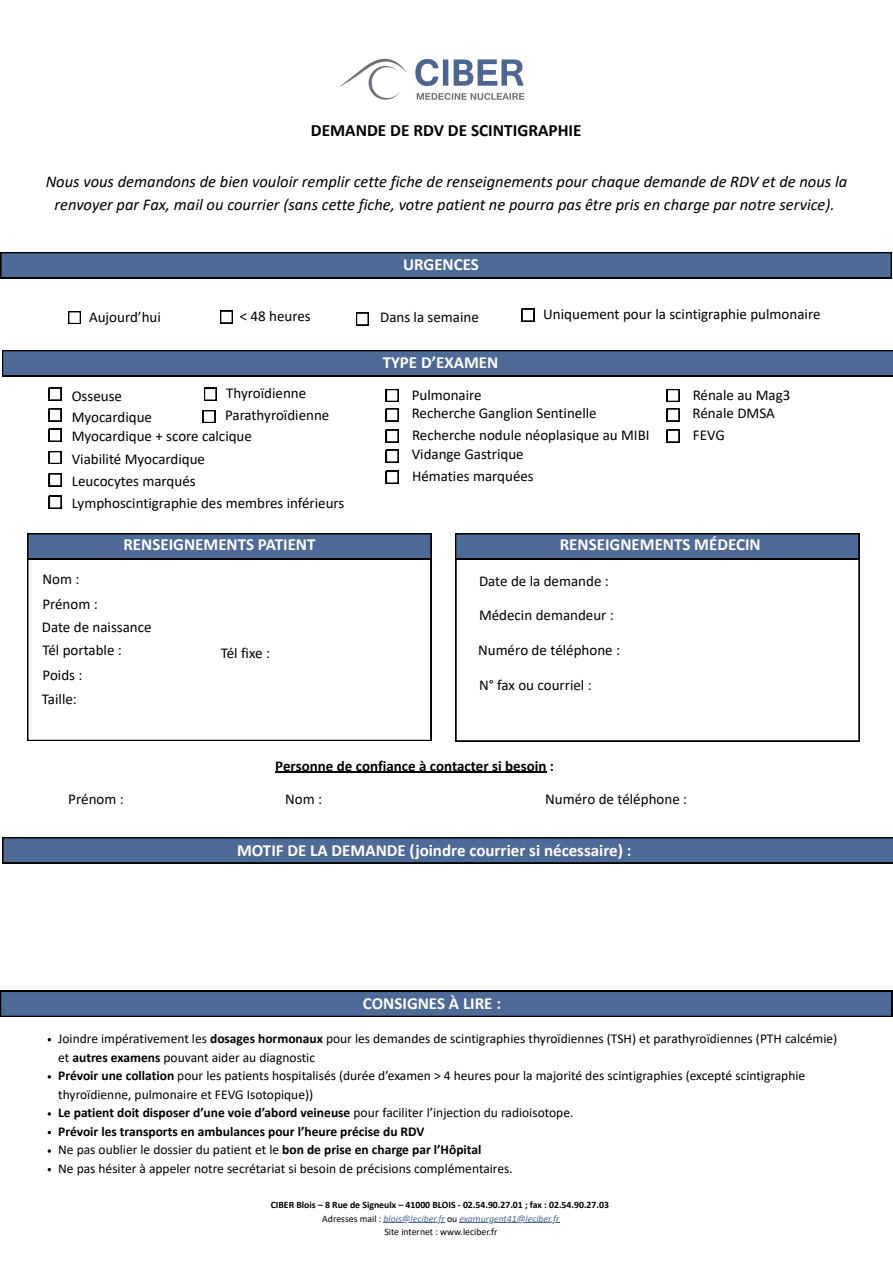
<style>
.page{position:relative;width:893px;height:1263px;background:#fff}
.page>*{position:absolute;margin:0;border:0;box-sizing:border-box;transform-origin:0 0}
.t1{font:700 17.25px "Calibri";color:#000}
.t2{font:700 16.95px "Calibri";color:#fff}
.t3{font:italic 16.5px/23px "Calibri";color:#000;text-align:center}
.t4{font:15px/23.6px "Calibri";color:#000}
.t5{font:700 15px "Calibri";color:#000}
.t6{font:13.5px/18.5px "Calibri";color:#000}
.t7{font:700 9.75px/13.5px "Calibri";color:#000;text-align:center}
.s1{font-weight:700}
.s2{font-weight:400}
.s3{font-weight:400;font-style:italic;color:#4e6a96}
</style>
<div class="page">
<svg style="left:0;top:252px;width:891px;height:26px;background:#466088"></svg>
<svg style="left:49px;top:388px;width:12px;height:12px"></svg>
<svg style="left:49px;top:409px;width:12px;height:12px"></svg>
<svg style="left:49px;top:429px;width:12px;height:13px"></svg>
<svg style="left:49px;top:451px;width:12px;height:13px"></svg>
<svg style="left:204px;top:388px;width:12px;height:13px"></svg>
<svg style="left:386px;top:389px;width:12px;height:13px"></svg>
<svg style="left:386px;top:409px;width:12px;height:12px"></svg>
<svg style="left:386px;top:430px;width:12px;height:12px"></svg>
<svg style="left:2px;top:837px;width:891px;height:26px;background:#466088"></svg>
<svg style="left:2px;top:350px;width:891px;height:26px;background:#466088"></svg>
<svg style="left:48px;top:1149px;width:3px;height:4px"></svg>
<svg style="left:522px;top:309px;width:12px;height:12px"></svg>
<svg style="left:68px;top:311px;width:13px;height:13px"></svg>
<hr style="left:275px;top:772px;width:271px;height:1px;background:#000">
<svg style="left:220px;top:311px;width:12px;height:12px"></svg>
<svg style="left:356px;top:313px;width:12px;height:12px"></svg>
<svg style="left:49px;top:473px;width:12px;height:13px"></svg>
<svg style="left:49px;top:496px;width:12px;height:13px"></svg>
<svg style="left:203px;top:410px;width:12px;height:13px"></svg>
<svg style="left:386px;top:450px;width:12px;height:12px"></svg>
<svg style="left:386px;top:471px;width:12px;height:13px"></svg>
<svg style="left:667px;top:389px;width:12px;height:13px"></svg>
<svg style="left:667px;top:409px;width:12px;height:12px"></svg>
<svg style="left:667px;top:430px;width:12px;height:12px"></svg>
<svg style="left:27px;top:533px;width:404px;height:25px;background:#48638c"></svg>
<svg style="left:455px;top:533px;width:404px;height:25px;background:#48638c"></svg>
<svg style="left:27px;top:558px;width:404px;height:183px"></svg>
<svg style="left:455px;top:558px;width:404px;height:183px"></svg>
<svg style="left:0;top:991px;width:892px;height:26px;background:#466088"></svg>
<hr style="left:384px;top:1222px;width:61px;height:1px;background:#4e6a96">
<hr style="left:459px;top:1222px;width:100px;height:1px;background:#4e6a96">
<img style="left:339px;top:58px;width:186px;height:42px">
<p class="t1" style="left:311px;top:123px;width:272px">DEMANDE DE RDV DE SCINTIGRAPHIE</p>
<p class="t3" style="left:46px;top:171px;width:803px">Nous vous demandons de bien vouloir remplir cette fiche de renseignements pour chaque demande de RDV et de nous la renvoyer par Fax, mail ou courrier (sans cette fiche, votre patient ne pourra pas être pris en charge par notre service).</p>
<p class="t2" style="left:403px;top:258px;width:77px">URGENCES</p>
<p class="t4" style="left:89px;top:306px;width:73px">Aujourd’hui</p>
<p class="t4" style="left:543px;top:303px;width:279px">Uniquement pour la scintigraphie pulmonaire</p>
<p class="t4" style="left:240px;top:306px;width:73px">&lt; 48 heures</p>
<p class="t4" style="left:380px;top:306px;width:100px">Dans la semaine</p>
<p class="t2" style="left:383px;top:355px;width:117px">TYPE D’EXAMEN</p>
<p class="t4" style="left:72px;top:387px;width:82px;line-height:20.6px">Osseuse<br>Myocardique</p>
<p class="t4" style="left:226px;top:382px;width:81px">Thyroïdienne</p>
<p class="t4" style="left:412px;top:385px;width:71px">Pulmonaire</p>
<p class="t4" style="left:412px;top:403px;width:239px;line-height:22px">Recherche Ganglion Sentinelle<br>Recherche nodule néoplasique au MIBI</p>
<p class="t4" style="left:225px;top:405px;width:106px">Parathyroïdienne</p>
<p class="t4" style="left:72px;top:426px;width:182px;line-height:22.4px">Myocardique + score calcique<br>Viabilité Myocardique</p>
<p class="t4" style="left:412px;top:444px;width:124px;line-height:22px">Vidange Gastrique<br>Hématies marquées</p>
<p class="t4" style="left:72px;top:471px;width:274px;line-height:22.4px">Leucocytes marqués<br>Lymphoscintigraphie des membres inférieurs</p>
<p class="t4" style="left:692px;top:388px;width:99px;line-height:17.2px">Rénale au Mag3<br>Rénale DMSA</p>
<p class="t4" style="left:693px;top:424px;width:33px">FEVG</p>
<p class="t2" style="left:123px;top:537px;width:194px">RENSEIGNEMENTS PATIENT</p>
<p class="t2" style="left:560px;top:537px;width:202px">RENSEIGNEMENTS MÉDECIN</p>
<p class="t4" style="left:42px;top:569px;width:111px">Nom :<br>Prénom :<br>Date de naissance<br>Tél portable :</p>
<p class="t4" style="left:479px;top:570px;width:131px">Date de la demande :</p>
<p class="t4" style="left:479px;top:604px;width:136px">Médecin demandeur :</p>
<p class="t4" style="left:478px;top:639px;width:143px">Numéro de téléphone :</p>
<p class="t4" style="left:479px;top:675px;width:114px">N° fax ou courriel :</p>
<p class="t4" style="left:221px;top:642px;width:51px">Tél fixe :</p>
<p class="t4" style="left:42px;top:664px;width:42px;line-height:24.5px">Poids :<br>Taille:</p>
<p class="t5" style="left:275px;top:759px;width:280px">Personne de confiance à contacter si besoin :</p>
<p class="t4" style="left:68px;top:789px;width:57px">Prénom :</p>
<p class="t4" style="left:285px;top:789px;width:38px">Nom :</p>
<p class="t4" style="left:545px;top:789px;width:143px">Numéro de téléphone :</p>
<p class="t2" style="left:237px;top:843px;width:396px">MOTIF DE LA DEMANDE (joindre courrier si nécessaire) :</p>
<p class="t2" style="left:363px;top:997px;width:140px">CONSIGNES À LIRE :</p>
<p class="t6" style="left:58px;top:1030px;width:780px">Joindre impérativement les <span class="s1">dosages hormonaux</span> pour les demandes de scintigraphies thyroïdiennes (TSH) et parathyroïdiennes (PTH calcémie) et <span class="s1">autres examens</span> pouvant aider au diagnostic<br><span class="s1">Prévoir une collation</span> pour les patients hospitalisés (durée d’examen &gt; 4 heures pour la majorité des scintigraphies (excepté scintigraphie thyroïdienne, pulmonaire et FEVG Isotopique))<br><span class="s1">Le patient doit disposer d’une voie d’abord veineuse</span> pour faciliter l’injection du radioisotope.<br><span class="s1">Prévoir les transports en ambulances pour l’heure précise du RDV<br></span>Ne pas oublier le dossier du patient et le <span class="s1">bon de prise en charge par l’Hôpital<br></span>Ne pas hésiter à appeler notre secrétariat si besoin de précisions complémentaires.</p>
<p class="t7" style="left:271px;top:1199px;width:340px">CIBER Blois – 8 Rue de Signeulx – 41000 BLOIS - 02.54.90.27.01 ; fax : 02.54.90.27.03<br><span class="s2">Adresses mail :</span> <span class="s3">blois@leciber.fr</span> <span class="s2">ou</span> <span class="s3">examurgent41@leciber.fr<br></span><span class="s2">Site internet : www.leciber.fr</span></p>
</div>
